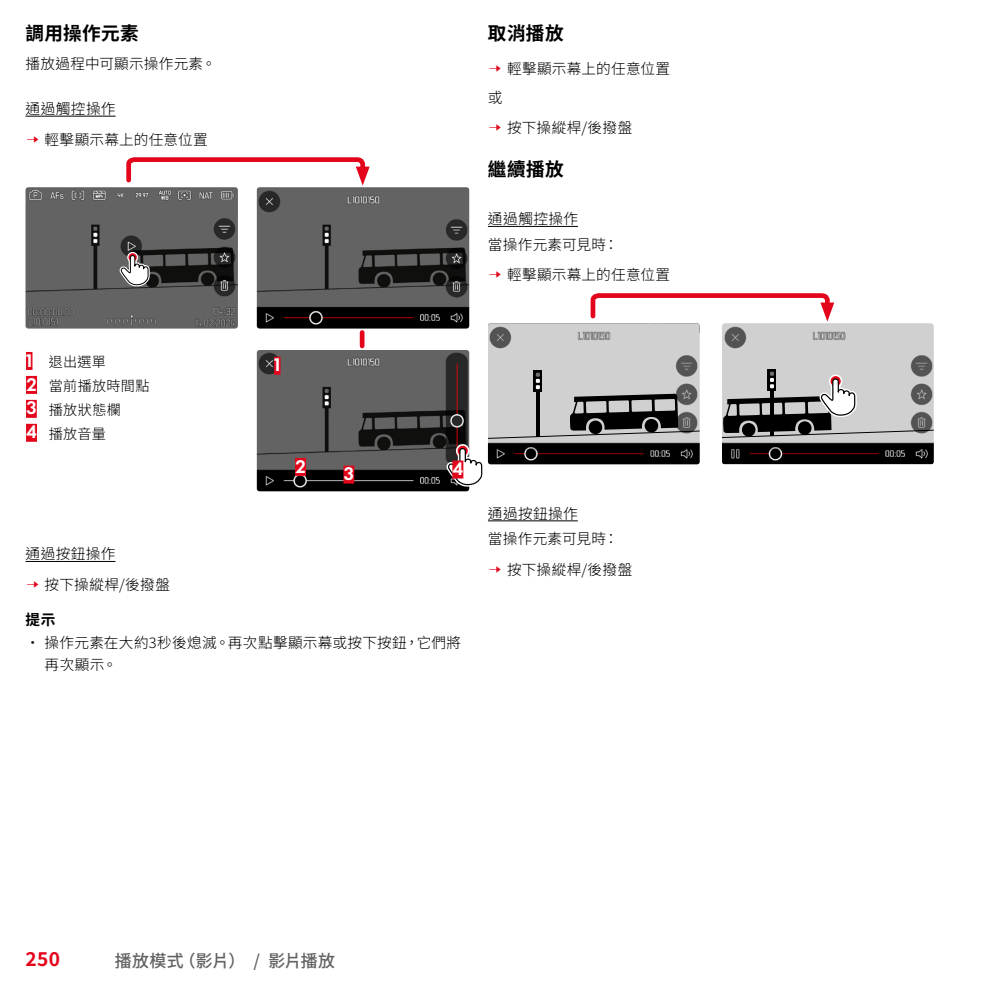
<style>
.page{position:relative;width:995px;height:995px;background:#fff}
.page>*{position:absolute;margin:0;border:0;box-sizing:border-box;transform-origin:0 0}
.t1{font:700 19.12px "Noto Sans TC";color:#e3051b}
.t2{font:700 18.45px "Noto Sans TC";letter-spacing:.025em;color:#000}
.t3{font:500 16.88px "Noto Sans TC";letter-spacing:.025em;color:#646363}
.t4{font:700 16.88px "Futura Nowfor Leica Text";color:#fff}
.t5{font:300 14.62px/25.7px "Noto Sans TC";letter-spacing:.02em;color:#000}
.t6{font:700 14.62px "Noto Sans TC";color:#000}
.t7{font:300 14.17px/23.8px "Noto Sans TC";letter-spacing:.015em;color:#000}
.s1{font-family:"Futura Nowfor Leica Text";color:#e3051b}
.s2{font-family:"Futura Nowfor Leica Text";font-weight:700;font-size:16.88px;color:#fff}
</style>
<div class="page">
<hr style="left:26px;top:116px;width:90px;height:1px;background:#000">
<hr style="left:26px;top:561px;width:89px;height:1px;background:#000">
<img style="left:257px;top:350px;width:212px;height:141px">
<svg style="left:126px;top:157px;width:244px;height:29px"></svg>
<div style="left:295px;top:458px;width:11px;height:18px;background:#e3051b"></div>
<div style="left:274px;top:357px;width:7px;height:18px;background:#e3051b"></div>
<div style="left:343px;top:466px;width:11px;height:18px;background:#e3051b"></div>
<hr style="left:360px;top:333px;width:4px;height:13px;background:#e3051b">
<div style="left:26px;top:352px;width:6px;height:18px;background:#e3051b"></div>
<div style="left:26px;top:376px;width:11px;height:18px;background:#e3051b"></div>
<div style="left:26px;top:400px;width:11px;height:18px;background:#e3051b"></div>
<div style="left:26px;top:424px;width:11px;height:18px;background:#e3051b"></div>
<img style="left:26px;top:187px;width:212px;height:142px">
<svg style="left:118px;top:251px;width:34px;height:37px"></svg>
<img style="left:257px;top:187px;width:212px;height:142px">
<hr style="left:488px;top:226px;width:90px;height:1px;background:#000">
<hr style="left:488px;top:520px;width:90px;height:1px;background:#000">
<svg style="left:445px;top:291px;width:489px;height:197px"></svg>
<p class="t2" style="left:26px;top:23px;width:115px">調用操作元素</p>
<p class="t5" style="left:26px;top:51px;width:192px">播放過程中可顯示操作元素。</p>
<p class="t5" style="left:26px;top:96px;width:92px">通過觸控操作</p>
<p class="t5" style="left:26px;top:127px;width:184px"><span class="s1">→</span> 輕擊顯示幕上的任意位置</p>
<p class="t2" style="left:488px;top:23px;width:77px">取消播放</p>
<p class="t5" style="left:488px;top:55px;width:184px;line-height:28.8px"><span class="s1">→</span> 輕擊顯示幕上的任意位置或</p>
<p class="t5" style="left:488px;top:115px;width:146px"><span class="s1">→</span> 按下操縱桿/後撥盤</p>
<p class="t2" style="left:488px;top:159px;width:77px">繼續播放</p>
<p class="t5" style="left:488px;top:206px;width:132px">通過觸控操作<br>當操作元素可見時：</p>
<p class="t5" style="left:488px;top:263px;width:184px"><span class="s1">→</span> 輕擊顯示幕上的任意位置</p>
<p class="t7" style="left:26px;top:350px;width:125px"><span class="s2">1</span> 退出選單<br><span class="s2">2</span> 當前播放時間點<br><span class="s2">3</span> 播放狀態欄<br><span class="s2">4</span> 播放音量</p>
<p class="t4" style="left:274px;top:351px;width:8px">1</p>
<p class="t4" style="left:295px;top:452px;width:13px">2</p>
<p class="t4" style="left:343px;top:460px;width:12px">3</p>
<p class="t4" style="left:452px;top:454px;width:12px">4</p>
<p class="t5" style="left:26px;top:541px;width:91px">通過按鈕操作</p>
<p class="t5" style="left:26px;top:572px;width:146px"><span class="s1">→</span> 按下操縱桿/後撥盤</p>
<p class="t6" style="left:26px;top:611px;width:31px">提示</p>
<p class="t5" style="left:45px;top:631px;width:418px;line-height:22.5px;text-indent:-19px">• 操作元素在大約3秒後熄滅。再次點擊顯示幕或按下按鈕，它們將再次顯示。</p>
<p class="t5" style="left:488px;top:501px;width:132px">通過按鈕操作<br>當操作元素可見時：</p>
<p class="t5" style="left:488px;top:557px;width:146px"><span class="s1">→</span> 按下操縱桿/後撥盤</p>
<h1 class="t1" style="left:26px;top:948px;width:36px">250</h1>
<p class="t3" style="left:115px;top:951px;width:222px">播放模式（影片） / 影片播放</p>
</div>
